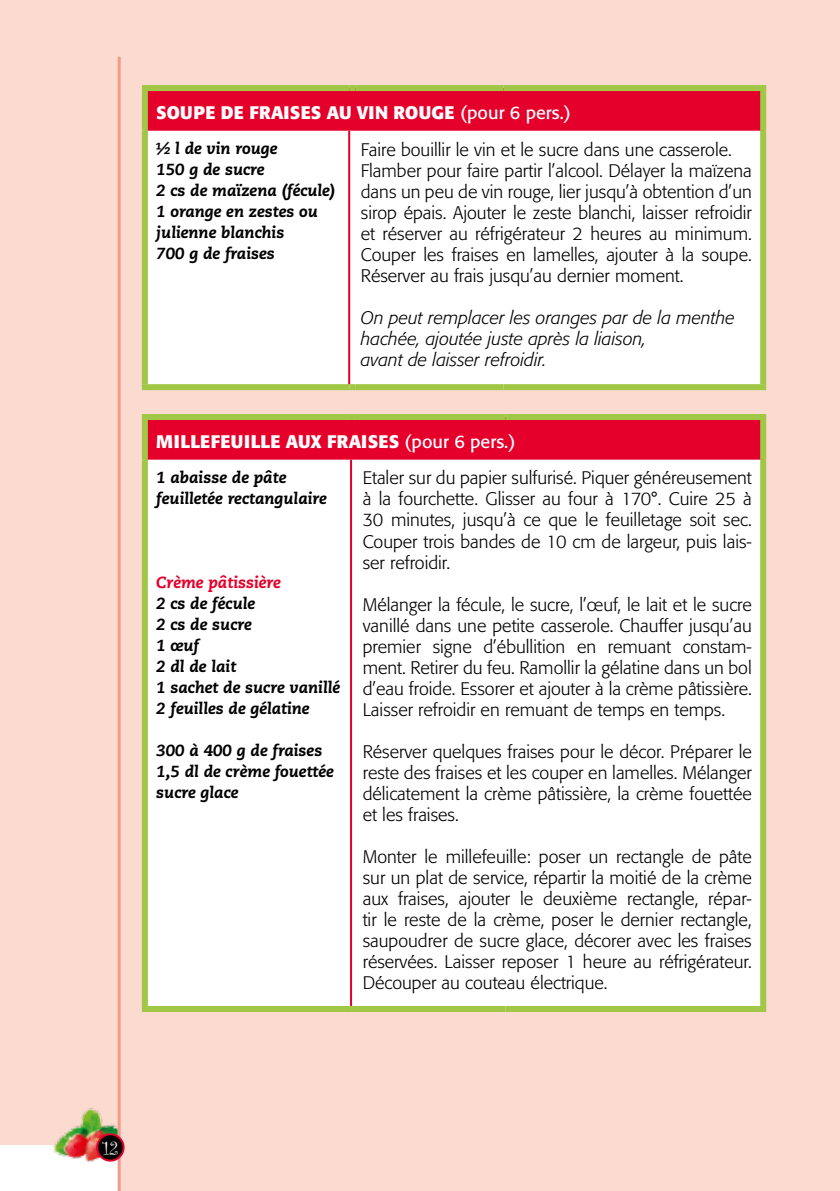
<style>
.page{position:relative;width:840px;height:1191px;background:#fff}
.page>*{position:absolute;margin:0;border:0;box-sizing:border-box;transform-origin:0 0}
.t1{font:20px "Curlz";color:#fff}
.t2{font:300 18px/21px "Formata";color:#000;text-align:justify}
.t3{font:italic 300 18px/21px "Formata";color:#000}
.t4{font:700 18px "Formata";letter-spacing:.02em;color:#fff}
.t5{font:18px "Formata";color:#fff}
.t6{font:italic 800 16px/21px "Caecilia";color:#000}
.t7{font:italic 800 16px "Caecilia";color:#e4002b}
.s1{font-weight:700}
</style>
<div class="page">
<div style="left:0;top:0;width:839px;height:1191px;background:#fbdad0"></div>
<div style="left:0;top:1145px;width:119px;height:46px;background:#fff"></div>
<hr style="left:118px;top:57px;width:3px;height:1134px;background:#f39a8a">
<img style="left:53px;top:1108px;width:64px;height:54px">
<div style="left:145px;top:417px;width:617px;height:42px;background:#e4002b"></div>
<div style="left:148px;top:459px;width:611px;height:547px;background:#fff"></div>
<div style="left:142px;top:414px;width:209px;height:6px;background:#a1c746"></div>
<div style="left:142px;top:420px;width:6px;height:39px;background:#a1c746"></div>
<svg style="left:351px;top:414px;width:6px;height:6px"></svg>
<div style="left:357px;top:414px;width:148px;height:6px;background:#a1c746"></div>
<div style="left:505px;top:414px;width:260px;height:6px;background:#a1c746"></div>
<svg style="left:760px;top:420px;width:5px;height:39px"></svg>
<div style="left:142px;top:459px;width:6px;height:547px;background:#a1c746"></div>
<svg style="left:759px;top:459px;width:6px;height:547px;background:#b3d26a"></svg>
<div style="left:142px;top:1006px;width:209px;height:6px;background:#a1c746"></div>
<svg style="left:351px;top:1006px;width:6px;height:6px"></svg>
<div style="left:357px;top:1006px;width:148px;height:6px;background:#a1c746"></div>
<div style="left:505px;top:1006px;width:260px;height:6px;background:#a1c746"></div>
<hr style="left:350px;top:459px;width:2px;height:547px;background:#e4002b">
<div style="left:145px;top:88px;width:617px;height:43px;background:#e4002b"></div>
<div style="left:148px;top:131px;width:611px;height:253px;background:#fff"></div>
<div style="left:142px;top:85px;width:207px;height:6px;background:#a1c746"></div>
<div style="left:142px;top:91px;width:6px;height:40px;background:#a1c746"></div>
<svg style="left:349px;top:85px;width:6px;height:6px"></svg>
<div style="left:355px;top:85px;width:148px;height:6px;background:#a1c746"></div>
<div style="left:503px;top:85px;width:262px;height:6px;background:#a1c746"></div>
<svg style="left:759px;top:91px;width:6px;height:40px"></svg>
<div style="left:142px;top:131px;width:6px;height:253px;background:#a1c746"></div>
<svg style="left:759px;top:131px;width:6px;height:253px;background:#b3d26b"></svg>
<div style="left:142px;top:384px;width:207px;height:6px;background:#a1c746"></div>
<svg style="left:349px;top:384px;width:6px;height:6px"></svg>
<div style="left:355px;top:384px;width:148px;height:6px;background:#a1c746"></div>
<div style="left:503px;top:384px;width:262px;height:6px;background:#a1c746"></div>
<hr style="left:348px;top:131px;width:2px;height:253px;background:#e4002b">
<div style="left:97px;top:1134px;width:26px;height:26px;background:#000;border-radius:50%"></div>
<div style="left:96px;top:1133px;width:28px;height:28px;border:2px solid #e4002b;border-radius:50%"></div>
<p class="t4" style="left:156px;top:102px;width:126px">SOUPE DE FRAISES</p>
<p class="t5" style="left:326px;top:102px;width:246px"><span class="s1">AU VI N ROUGE</span> (pour 6 pers.)</p>
<p class="t6" style="left:156px;top:139px;width:180px">½ l de vin rouge<br>150 g de sucre<br>2 cs de maïzena (fécule)<br>1 orange en zestes ou julienne blanchis<br>700 g de fraises</p>
<p class="t2" style="left:360px;top:139px;width:392px;text-align:left">Faire bouillir le vin et le sucre dans une casserole.<br>Flamber pour faire partir l’alcool. Délayer la maïzena dans un peu de vin rouge, lier jusqu’à obtention d’un sirop épais. Ajouter le zeste blanchi, laisser refroidir et réserver au réfrigérateur 2 heures au minimum.<br>Couper les fraises en lamelles, ajouter à la soupe.<br>Réserver au frais jusqu’au dernier moment.</p>
<p class="t3" style="left:360px;top:307px;width:375px">On peut remplacer les oranges par de la menthe hachée, ajoutée juste après la liaison,<br>avant de laisser refroidir.</p>
<p class="t4" style="left:156px;top:431px;width:204px">MILLEFEUILLE AUX FRAISES</p>
<p class="t5" style="left:404px;top:431px;width:112px">(pour 6 pers.)</p>
<p class="t6" style="left:156px;top:467px;width:172px">1 abaisse de pâte feuilletée rectangulaire</p>
<p class="t2" style="left:362px;top:468px;width:390px">Etaler sur du papier sulfurisé. Piquer généreusement à la fourchette. Glisser au four à 170°. Cuire 25 à 30 minutes, jusqu’à ce que le feuilletage soit sec.<br>Couper trois bandes de 10 cm de largeur, puis lais&shy;ser refroidir.</p>
<p class="t2" style="left:362px;top:594px;width:390px">Mélanger la fécule, le sucre, l’œuf, le lait et le sucre vanillé dans une petite casserole. Chauffer jusqu’au premier signe d’ébullition en remuant constam&shy;ment. Retirer du feu. Ramollir la gélatine dans un bol d’eau froide. Essorer et ajouter à la crème pâtissière.<br>Laisser refroidir en remuant de temps en temps.</p>
<p class="t2" style="left:362px;top:741px;width:390px">Réserver quelques fraises pour le décor. Préparer le reste des fraises et les couper en lamelles. Mélanger délicatement la crème pâtissière, la crème fouettée et les fraises.</p>
<p class="t2" style="left:362px;top:846px;width:390px">Monter le millefeuille: poser un rectangle de pâte sur un plat de service, répartir la moitié de la crème aux fraises, ajouter le deuxième rectangle, répar&shy;tir le reste de la crème, poser le dernier rectangle, saupoudrer de sucre glace, décorer avec les fraises réservées. Laisser reposer 1 heure au réfrigérateur.<br>Découper au couteau électrique.</p>
<p class="t7" style="left:156px;top:573px;width:126px">Crème pâtissière</p>
<p class="t6" style="left:156px;top:593px;width:185px">2 cs de fécule<br>2 cs de sucre<br>1 œuf<br>2 dl de lait<br>1 sachet de sucre vanillé<br>2 feuilles de gélatine</p>
<p class="t6" style="left:156px;top:740px;width:179px">300 à 400 g de fraises<br>1,5 dl de crème fouettée sucre glace</p>
<p class="t1" style="left:103px;top:1134px;width:17px">12</p>
</div>
